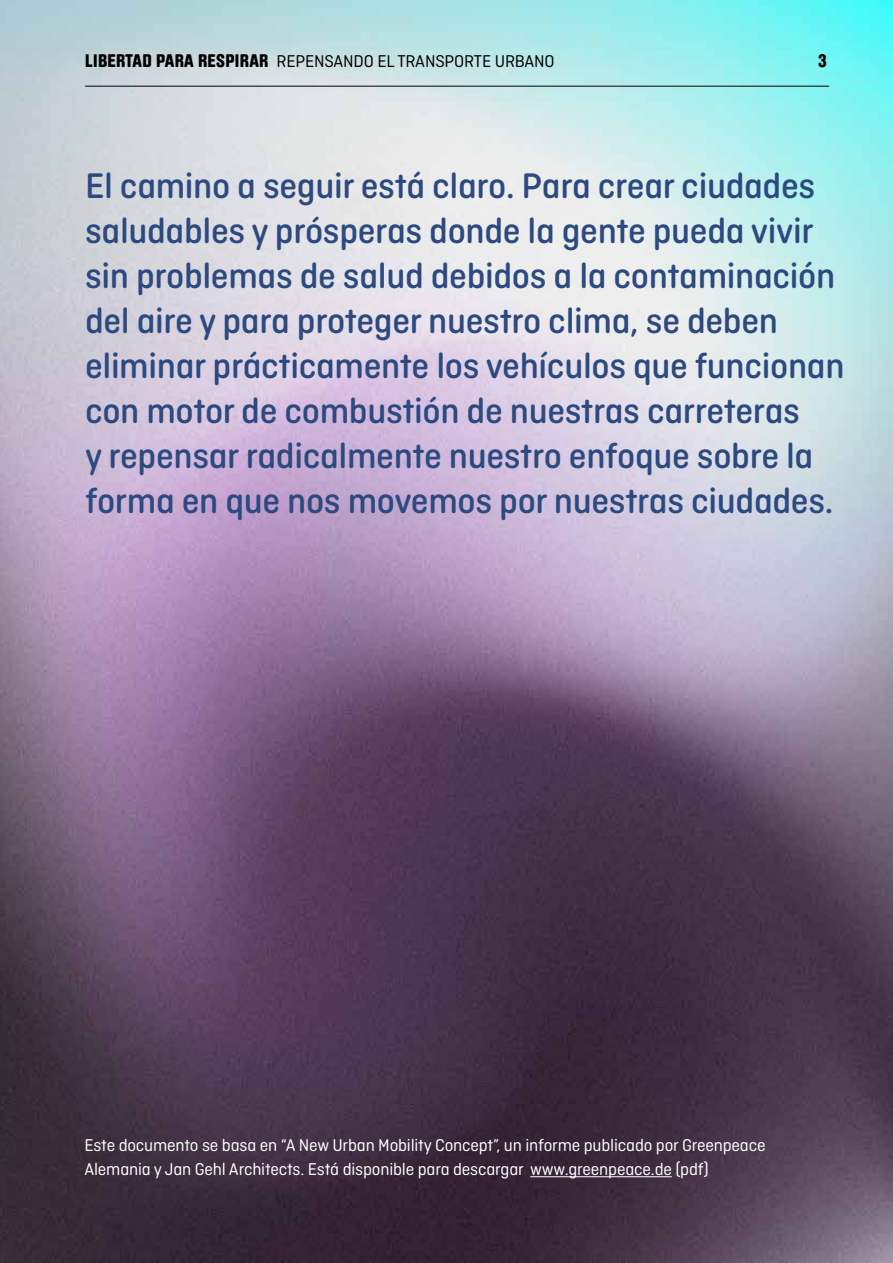
<style>
.page{position:relative;width:893px;height:1263px;background:#fff}
.page>*{position:absolute;margin:0;border:0;box-sizing:border-box;transform-origin:0 0}
.t1{font:500 37.5px/45px "Ciutadella Rounded";letter-spacing:-.01em;color:#2c4a7f}
.t2{font:18px/24px "Ciutadella Rounded";letter-spacing:-.01em;color:#fff}
.t3{font:18px "Ciutadella Rounded";letter-spacing:-.01em;color:#000}
.t4{font:900 18px "Brauer Neue Std";color:#000}
.s1{font-family:"Brauer Neue Std";font-weight:900}
</style>
<div class="page">
<img style="left:0;top:0;width:893px;height:1263px">
<hr style="left:85px;top:86px;width:744px;height:1px;background:#000">
<hr style="left:530px;top:1176px;width:142px;height:1px;background:#fff">
<p class="t3" style="left:85px;top:51px;width:471px"><span class="s1">LIBERTAD PARA RESPIRAR</span> REPENSANDO EL TRANSPORTE URBANO</p>
<p class="t4" style="left:818px;top:50px;width:10px">3</p>
<p class="t1" style="left:85px;top:164px;width:761px">El camino a seguir está claro. Para crear ciudades saludables y prósperas donde la gente pueda vivir sin problemas de salud debidos a la contaminación del aire y para proteger nuestro clima, se deben eliminar prácticamente los vehículos que funcionan con motor de combustión de nuestras carreteras<br>y repensar radicalmente nuestro enfoque sobre la forma en que nos movemos por nuestras ciudades.</p>
<p class="t2" style="left:84px;top:1133px;width:683px">Este documento se basa en “A New Urban Mobility Concept”, un informe publicado por Greenpeace<br>Alemania y Jan Gehl Architects. Está disponible para descargar www.greenpeace.de (pdf)</p>
</div>
